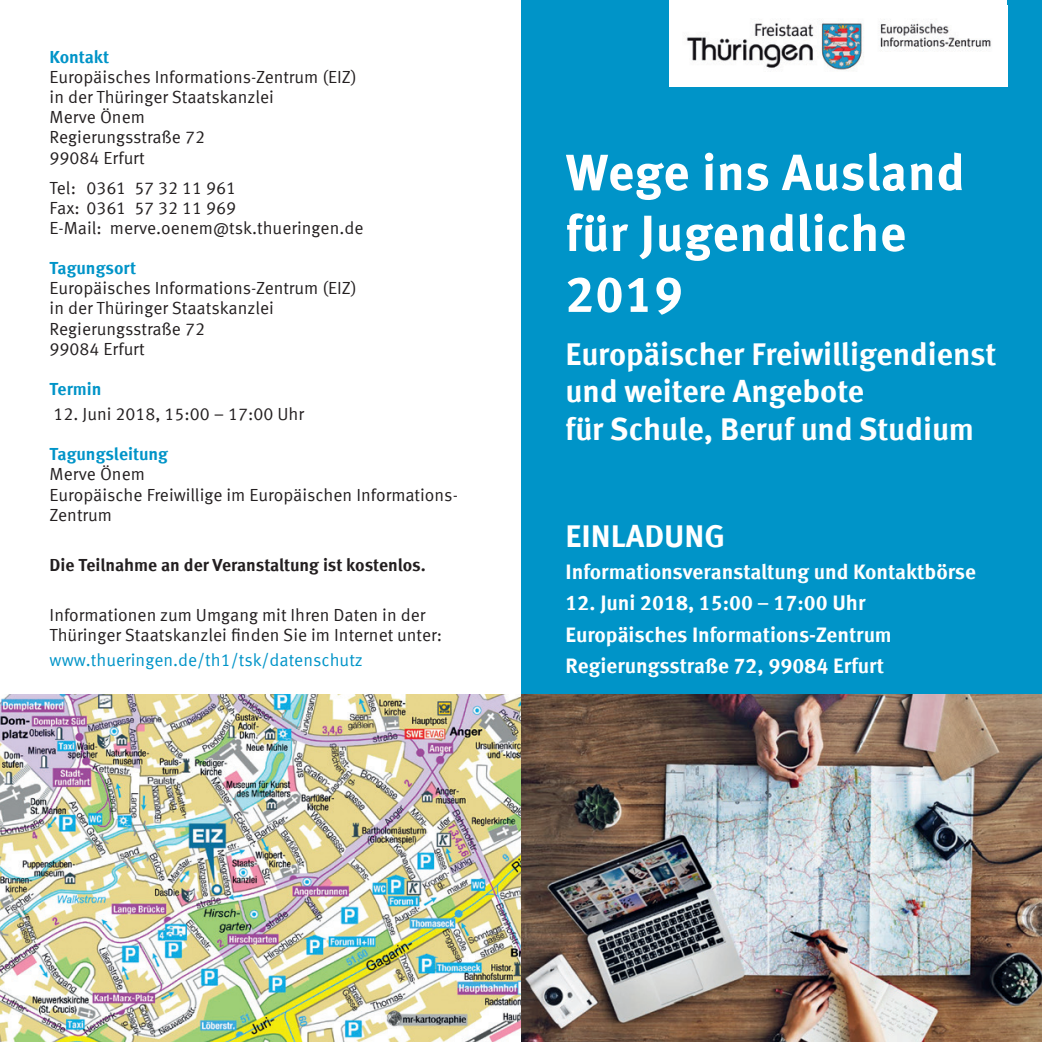
<style>
.page{position:relative;width:1042px;height:1042px;background:#fff}
.page>*{position:absolute;margin:0;border:0;box-sizing:border-box;transform-origin:0 0}
.t1{font:700 50.75px/60.9px "Meta Offc Pro";letter-spacing:.01em;color:#fff}
.t2{font:700 31.5px/37.8px "Meta Offc Pro";color:#fff}
.t3{font:700 21px/31.5px "Meta Offc Pro";color:#fff}
.t4{font:17.5px/20.1px "Meta Offc Pro Norm";color:#231f20}
.t5{font:700 17.5px "Meta Offc Pro";letter-spacing:-.005em;color:#231f20}
.t6{font:700 17.5px "Meta Offc Pro";color:#0094c8}
.t7{font:17.5px "Meta Offc Pro Norm";color:#0094c8}
</style>
<div class="page">
<div style="left:521px;top:0;width:521px;height:694px;background:#0094c8"></div>
<img style="left:0;top:694px;width:1042px;height:348px">
<div style="left:669px;top:0;width:338px;height:87px;background:#fff"></div>
<img style="left:685px;top:23px;width:306px;height:48px">
<p class="t6" style="left:50px;top:43px;width:61px">Kontakt</p>
<p class="t4" style="left:50px;top:66px;width:309px">Europäisches Informations-Zentrum (EIZ) in der Thüringer Staatskanzlei<br>Merve Önem<br>Regierungsstraße 72<br>99084 Erfurt</p>
<p class="t4" style="left:50px;top:176px;width:315px">Tel: 0361 57 32 11 961<br>Fax: 0361 57 32 11 969<br>E-Mail: merve.oenem@tsk.thueringen.de</p>
<p class="t6" style="left:50px;top:254px;width:88px">Tagungsort</p>
<p class="t4" style="left:50px;top:277px;width:309px">Europäisches Informations-Zentrum (EIZ) in der Thüringer Staatskanzlei<br>Regierungsstraße 72<br>99084 Erfurt</p>
<p class="t6" style="left:50px;top:375px;width:54px">Termin</p>
<p class="t4" style="left:54px;top:403px;width:252px">12. Juni 2018, 15:00 – 17:00 Uhr</p>
<p class="t6" style="left:50px;top:440px;width:120px">Tagungsleitung</p>
<p class="t4" style="left:50px;top:463px;width:410px">Merve Önem<br>Europäische Freiwillige im Europäischen Informations-<br>Zentrum</p>
<p class="t5" style="left:50px;top:551px;width:378px">Die Teilnahme an der Veranstaltung ist kostenlos.</p>
<p class="t4" style="left:50px;top:604px;width:394px">Informationen zum Umgang mit Ihren Daten in der<br>Thüringer Staatskanzlei finden Sie im Internet unter:</p>
<p class="t7" style="left:50px;top:647px;width:315px">www.thueringen.de/th1/tsk/datenschutz</p>
<h1 class="t1" style="left:566px;top:139px;width:401px">Wege ins Ausland für Jugendliche<br>2019</h1>
<h2 class="t2" style="left:566px;top:333px;width:432px">Europäischer Freiwilligendienst und weitere Angebote<br>für Schule, Beruf und Studium</h2>
<h2 class="t2" style="left:566px;top:515px;width:161px">EINLADUNG</h2>
<p class="t3" style="left:566px;top:554px;width:412px">Informationsveranstaltung und Kontaktbörse</p>
<p class="t3" style="left:566px;top:586px;width:328px">12. Juni 2018, 15:00 – 17:00 Uhr<br>Europäisches Informations-Zentrum<br>Regierungsstraße 72, 99084 Erfurt</p>
</div>
